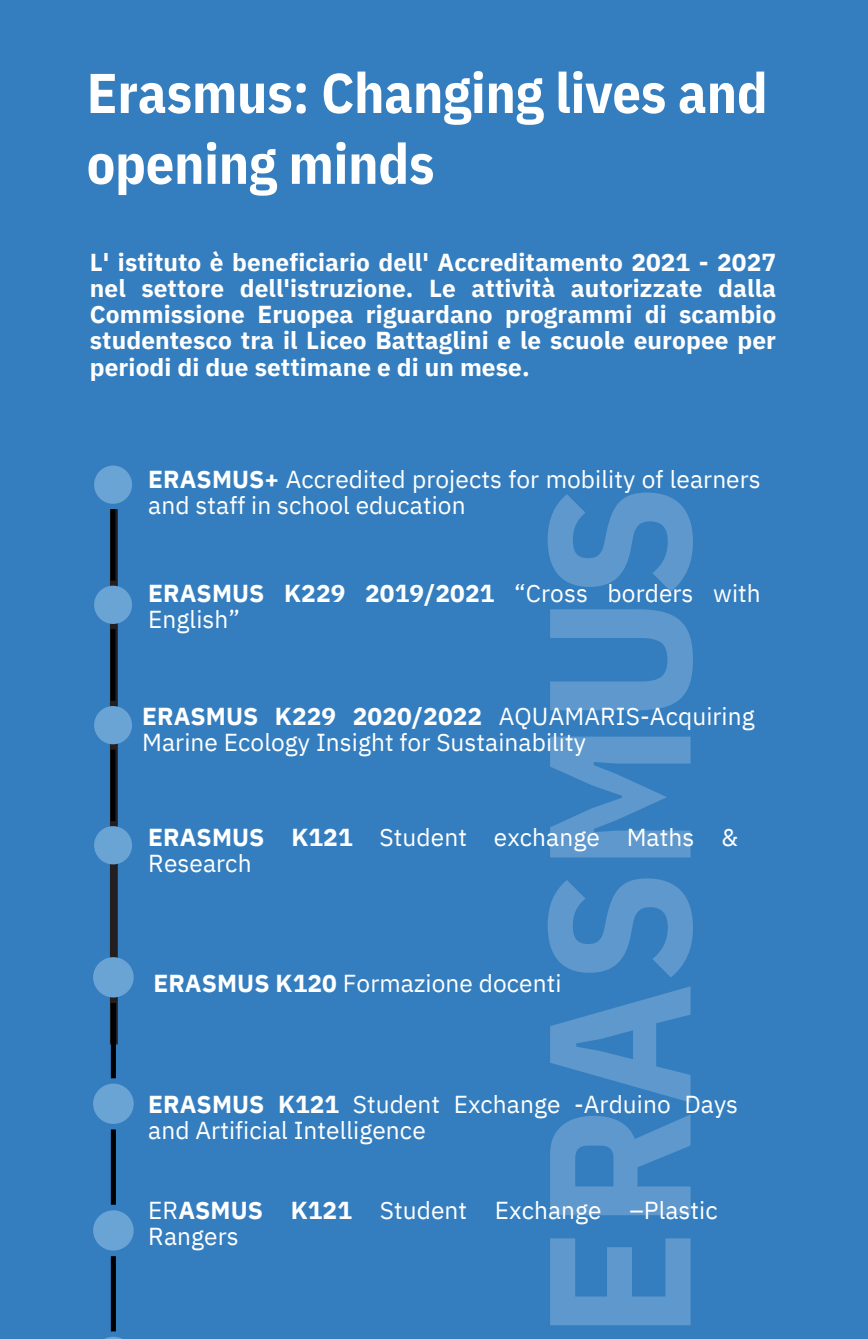
<style>
.page{position:relative;width:868px;height:1339px;background:#fff}
.page>*{position:absolute;margin:0;border:0;box-sizing:border-box;transform-origin:0 0}
.t1{font:700 201.08px "IBM Plex Sans Cond";color:#fff}
.t2{font:700 56px/70.9px "IBM Plex Sans Cond";color:#fff}
.t3{font:24.5px/26.2px "IBM Plex Sans";letter-spacing:.005em;color:#fff}
.t4{font:700 24.5px/26.2px "IBM Plex Sans";letter-spacing:.005em;color:#fff;text-align:justify}
.s1{font-weight:700}
</style>
<div class="page">
<div style="left:0;top:0;width:867px;height:1338px;background:#347ebf"></div>
<div style="left:110px;top:509px;width:8px;height:535px;background:#231f20"></div>
<svg style="left:94px;top:465px;width:38px;height:399px"></svg>
<svg style="left:93px;top:957px;width:41px;height:381px"></svg>
<p class="t2" style="left:87px;top:57px;width:682px">Erasmus: Changing lives and opening minds</p>
<p class="t4" style="left:90px;top:248px;width:688px">L' istituto è beneficiario dell' Accreditamento 2021 - 2027 nel settore dell'istruzione. Le attività autorizzate dalla Commissione Eruopea riguardano programmi di scambio studentesco tra il Liceo Battaglini e le scuole europee per periodi di due settimane e di un mese.</p>
<p class="t3" style="left:148px;top:465px;width:614px"><span class="s1">ERASMUS+</span> Accredited projects for mobility of learners and staff in school education</p>
<h1 class="t1" style="left:484px;top:1339px;width:855px;rotate:-90deg">ERASMUS</h1>
<p class="t3" style="left:148px;top:579px;width:614px"><span class="s1">ERASMUS K229 2019/2021</span> “Cross borders with<br>English”</p>
<p class="t3" style="left:142px;top:703px;width:614px"><span class="s1">ERASMUS K229 2020/2022</span> AQUAMARIS-Acquiring<br>Marine Ecology Insight for Sustainability</p>
<p class="t3" style="left:148px;top:823px;width:591px"><span class="s1">ERASMUS K121</span> Student exchange Maths &amp;<br>Research</p>
<p class="t3" style="left:153px;top:970px;width:409px"><span class="s1">ERASMUS K120</span> Formazione docenti</p>
<p class="t3" style="left:148px;top:1090px;width:591px"><span class="s1">ERASMUS K121</span> Student Exchange -Arduino Days and Artificial Intelligence</p>
<p class="t3" style="left:148px;top:1197px;width:571px">ER<span class="s1">ASMUS K121</span> Student Exchange –Plastic<br>Rangers</p>
</div>
